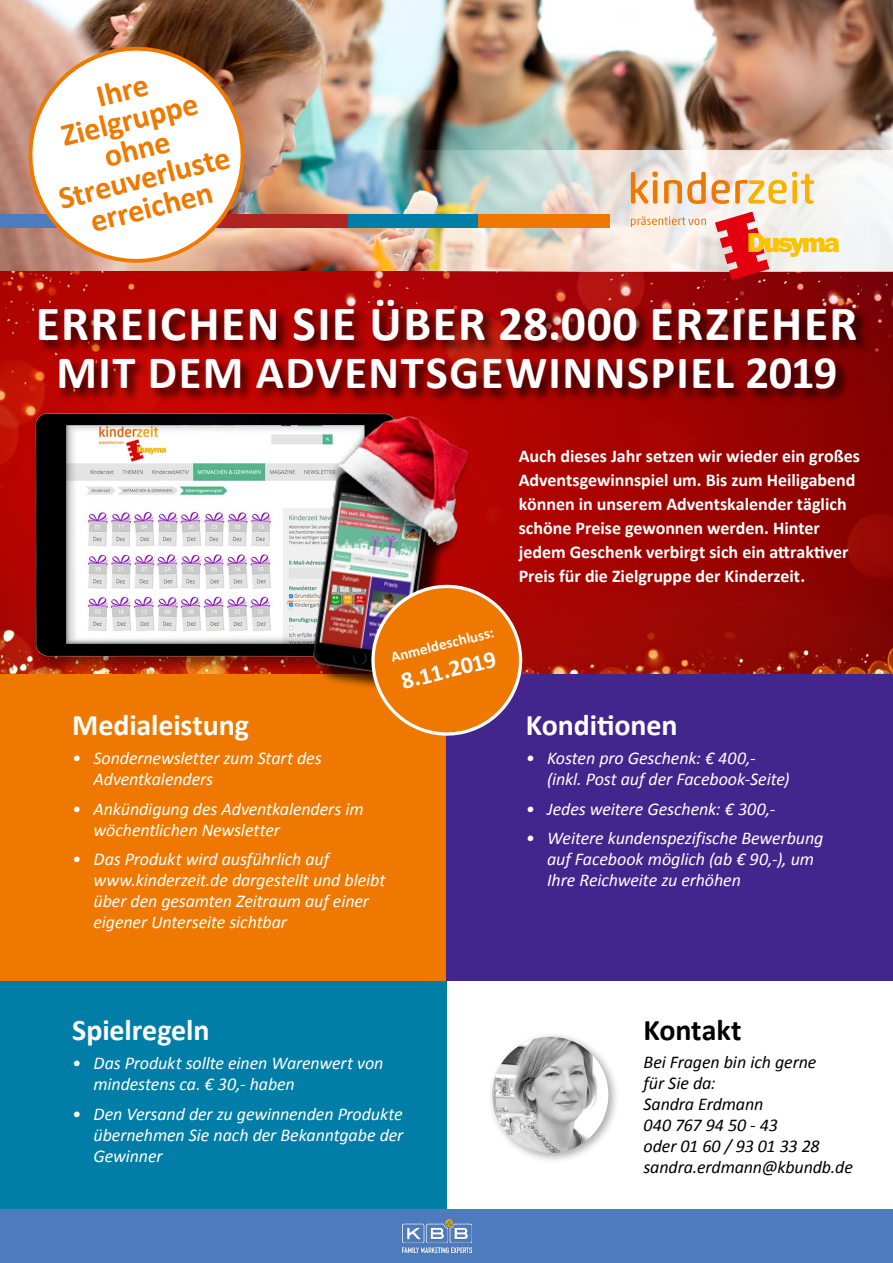
<style>
.page{position:relative;width:893px;height:1263px;background:#fff}
.page>*{position:absolute;margin:0;border:0;box-sizing:border-box;transform-origin:0 0}
.t1{font:700 49.5px "Calibri";letter-spacing:.03em;color:#fff}
.t2{font:700 46.5px "Calibri";letter-spacing:.03em;color:#fff}
.t3{font:700 31.8px/30.2px "Calibri";color:#ef7900;text-align:center}
.t4{font:700 30px "Calibri";letter-spacing:-.005em;color:#fff}
.t5{font:700 30px "Calibri";letter-spacing:-.005em;color:#000}
.t6{font:700 24px "Calibri";color:#fff}
.t7{font:italic 18px/21px "Calibri";letter-spacing:-.005em;color:#fff}
.t8{font:700 18px/24px "Calibri";color:#fff}
.t9{font:italic 18px/21px "Calibri";letter-spacing:-.005em;color:#000}
.t10{font:700 15px "Calibri";color:#fff}
</style>
<div class="page">
<img style="left:0;top:0;width:893px;height:272px">
<img style="left:0;top:272px;width:893px;height:403px">
<img style="left:408px;top:150px;width:485px;height:122px">
<div style="left:0;top:675px;width:446px;height:306px;background:#ef7900"></div>
<div style="left:0;top:981px;width:446px;height:259px;background:#007ea7"></div>
<div style="left:446px;top:675px;width:447px;height:306px;background:#43258e"></div>
<div style="left:0;top:1209px;width:893px;height:54px;background:#4d7cbe"></div>
<div style="left:37px;top:299px;width:833px;height:104px;background:#000;opacity:.75"></div>
<div style="left:348px;top:214px;width:131px;height:14px;background:#007ea7"></div>
<div style="left:0;top:214px;width:85px;height:14px;background:#4d7cbe"></div>
<div style="left:216px;top:214px;width:132px;height:14px;background:#af2320"></div>
<div style="left:478px;top:214px;width:132px;height:14px;background:#ef7900"></div>
<svg style="left:715px;top:212px;width:124px;height:68px"></svg>
<svg style="left:631px;top:216px;width:75px;height:11px"></svg>
<svg style="left:631px;top:171px;width:27px;height:33px"></svg>
<hr style="left:653px;top:180px;width:4px;height:24px;background:#ef7800;border-radius:2px">
<svg style="left:664px;top:171px;width:150px;height:33px"></svg>
<img style="left:13px;top:376px;width:473px;height:299px">
<img style="left:290px;top:435px;width:183px;height:252px">
<svg style="left:365px;top:579px;width:163px;height:157px"></svg>
<svg style="left:19px;top:38px;width:235px;height:234px"></svg>
<div style="left:487px;top:1031px;width:132px;height:133px;background:#000;opacity:.34"></div>
<img style="left:492px;top:1037px;width:116px;height:116px;border-radius:58px">
<img style="left:402px;top:1219px;width:70px;height:34px">
<div style="left:328px;top:416px;width:144px;height:143px;background:#000;opacity:.54"></div>
<img style="left:325px;top:399px;width:162px;height:150px">
<h3 class="t3" style="left:34px;top:97px;width:177px;rotate:-14deg">Ihre<br>Zielgruppe ohne<br>Streuverluste erreichen</h3>
<h1 class="t1" style="left:36px;top:292px;width:823px">ERREICHEN SIE ÜBER 28.000 ERZIEHER</h1>
<h2 class="t2" style="left:56px;top:343px;width:783px">MIT DEM ADVENTSGEWINNSPIEL 2019</h2>
<p class="t10" style="left:389px;top:648px;width:107px;rotate:-14deg">Anmeldeschluss:</p>
<h3 class="t6" style="left:398px;top:666px;width:98px;rotate:-14deg">8.11.2019</h3>
<h3 class="t4" style="left:72px;top:705px;width:178px">Medialeistung</h3>
<p class="t7" style="left:94px;top:747px;width:230px;text-indent:-21px">• Sondernewsletter zum Start des<br>Adventkalenders</p>
<p class="t7" style="left:94px;top:797px;width:272px;text-indent:-21px">• Ankündigung des Adventkalenders im wöchentlichen Newsletter</p>
<p class="t7" style="left:94px;top:848px;width:293px;text-indent:-21px">• Das Produkt wird ausführlich auf www.kinderzeit.de dargestellt und bleibt über den gesamten Zeitraum auf einer eigener Unterseite sichtbar</p>
<p class="t8" style="left:519px;top:444px;width:343px">Auch dieses Jahr setzen wir wieder ein großes Adventsgewinnspiel um. Bis zum Heiligabend können in unserem Adventskalender täglich schöne Preise gewonnen werden. Hinter jedem Geschenk verbirgt sich ein attraktiver Preis für die Zielgruppe der Kinderzeit.</p>
<h3 class="t4" style="left:526px;top:705px;width:153px">Konditionen</h3>
<p class="t7" style="left:547px;top:747px;width:244px;text-indent:-21px">• Kosten pro Geschenk: € 400,- (inkl. Post auf der Facebook-Seite)</p>
<p class="t7" style="left:526px;top:797px;width:251px">• Jedes weitere Geschenk: € 300,-</p>
<p class="t7" style="left:547px;top:827px;width:278px;text-indent:-21px">• Weitere kundenspezifische Bewerbung auf Facebook möglich (ab € 90,-), um<br>Ihre Reichweite zu erhöhen</p>
<h3 class="t4" style="left:72px;top:1011px;width:139px">Spielregeln</h3>
<p class="t7" style="left:94px;top:1052px;width:291px;text-indent:-21px">• Das Produkt sollte einen Warenwert von mindestens ca. € 30,- haben</p>
<p class="t7" style="left:94px;top:1103px;width:311px;text-align:justify;text-indent:-21px">• Den Versand der zu gewinnenden Produkte übernehmen Sie nach der Bekanntgabe der Gewinner</p>
<h3 class="t5" style="left:643px;top:1011px;width:100px">Kontakt</h3>
<p class="t9" style="left:643px;top:1051px;width:211px">Bei Fragen bin ich gerne<br>für Sie da:<br>Sandra Erdmann<br>040 767 94 50 - 43<br>oder 01 60 / 93 01 33 28 sandra.erdmann@kbundb.de</p>
</div>
